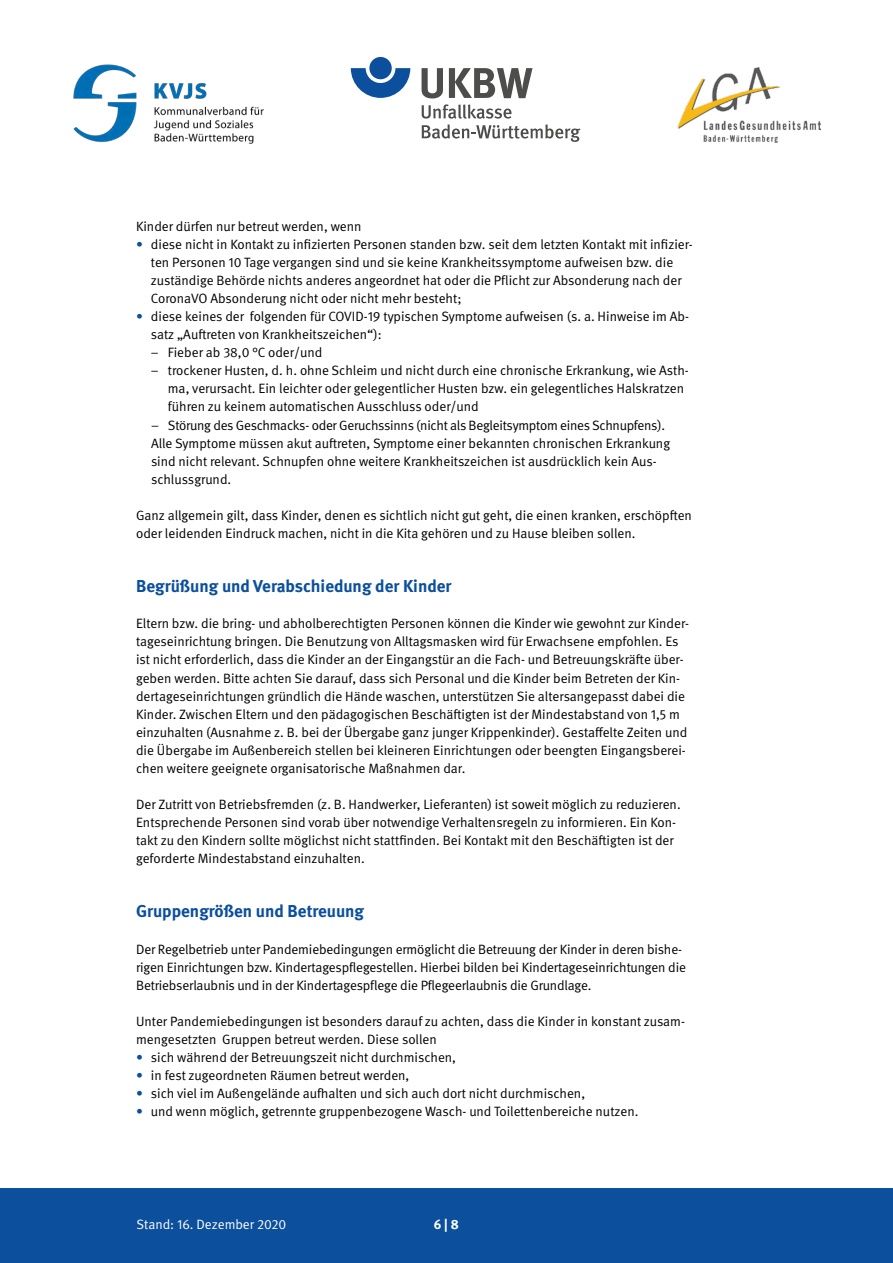
<style>
.page{position:relative;width:893px;height:1263px;background:#fff}
.page>*{position:absolute;margin:0;border:0;box-sizing:border-box;transform-origin:0 0}
.Zwischenhead_Blau_11{font:700 17.25px "DGUV Meta";color:#0b4f9d}
.Fließtext{font:13.5px/18px "DGUV Meta";color:#000}
.Fließtext-2{font:13.5px "DGUV Meta";letter-spacing:-.02em;color:#000}
.Fließtext-3{font:13.5px "DGUV Meta";color:#fff}
.Fließtext-4{font:700 13.5px "DGUV Meta";color:#fff}
.s1{color:#0b4f9d}
</style>
<div class="page">
<svg style="left:351px;top:68px;width:59px;height:30px"></svg>
<div style="left:369px;top:57px;width:23px;height:22px;background:#0b4f9d;border-radius:50%"></div>
<svg style="left:422px;top:68px;width:21px;height:30px"></svg>
<svg style="left:449px;top:68px;width:83px;height:30px"></svg>
<svg style="left:422px;top:104px;width:158px;height:38px"></svg>
<img style="left:73px;top:64px;width:191px;height:80px">
<img style="left:677px;top:67px;width:144px;height:76px">
<div style="left:0;top:1188px;width:893px;height:75px;background:#0b4f9d"></div>
<p class="Fließtext" style="left:136px;top:217px;width:227px">Kinder dürfen nur betreut werden, wenn</p>
<p class="Fließtext" style="left:151px;top:235px;width:543px;text-indent:-15px"><span class="s1">•</span> diese nicht in Kontakt zu infizierten Personen standen bzw. seit dem letzten Kontakt mit infizier&shy;ten Personen 10 Tage vergangen sind und sie keine Krankheitssymptome aufweisen bzw. die zuständige Behörde nichts anderes angeordnet hat oder die Pflicht zur Absonderung nach der CoronaVO Absonderung nicht oder nicht mehr besteht;</p>
<p class="Fließtext" style="left:151px;top:308px;width:540px;text-indent:-15px"><span class="s1">•</span> diese keines der folgenden für COVID-19 typischen Symptome aufweisen (s. a. Hinweise im Ab&shy;satz „Auftreten von Krankheitszeichen“):</p>
<p class="Fließtext" style="left:151px;top:344px;width:173px">– Fieber ab 38,0 °C oder/und</p>
<p class="Fließtext" style="left:168px;top:362px;width:522px;text-indent:-17px">– trockener Husten, d. h. ohne Schleim und nicht durch eine chronische Erkrankung, wie Asth&shy;ma, verursacht. Ein leichter oder gelegentlicher Husten bzw. ein gelegentliches Halskratzen führen zu keinem automatischen Ausschluss oder/und</p>
<p class="Fließtext-2" style="left:151px;top:417px;width:515px">– Störung des Geschmacks- oder Geruchssinns (nicht als Begleitsymptom eines Schnupfens).</p>
<p class="Fließtext" style="left:151px;top:434px;width:521px">Alle Symptome müssen akut auftreten, Symptome einer bekannten chronischen Erkrankung sind nicht relevant. Schnupfen ohne weitere Krankheitszeichen ist ausdrücklich kein Aus&shy;schlussgrund.</p>
<p class="Fließtext" style="left:136px;top:506px;width:557px">Ganz allgemein gilt, dass Kinder, denen es sichtlich nicht gut geht, die einen kranken, erschöpften oder leidenden Eindruck machen, nicht in die Kita gehören und zu Hause bleiben sollen.</p>
<p class="Zwischenhead_Blau_11" style="left:136px;top:576px;width:317px">Begrüßung und Verabschiedung der Kinder</p>
<p class="Fließtext" style="left:136px;top:615px;width:554px">Eltern bzw. die bring- und abholberechtigten Personen können die Kinder wie gewohnt zur Kinder&shy;tageseinrichtung bringen. Die Benutzung von Alltagsmasken wird für Erwachsene empfohlen. Es ist nicht erforderlich, dass die Kinder an der Eingangstür an die Fach- und Betreuungskräfte über&shy;geben werden. Bitte achten Sie darauf, dass sich Personal und die Kinder beim Betreten der Kin&shy;dertageseinrichtungen gründlich die Hände waschen, unterstützen Sie altersangepasst dabei die Kinder. Zwischen Eltern und den pädagogischen Beschäftigten ist der Mindestabstand von 1,5 m einzuhalten (Ausnahme z. B. bei der Übergabe ganz junger Krippenkinder). Gestaffelte Zeiten und die Übergabe im Außenbereich stellen bei kleineren Einrichtungen oder beengten Eingangsberei&shy;chen weitere geeignete organisatorische Maßnahmen dar.</p>
<p class="Fließtext" style="left:136px;top:796px;width:546px">Der Zutritt von Betriebsfremden (z. B. Handwerker, Lieferanten) ist soweit möglich zu reduzieren.<br>Entsprechende Personen sind vorab über notwendige Verhaltensregeln zu informieren. Ein Kon&shy;takt zu den Kindern sollte möglichst nicht stattfinden. Bei Kontakt mit den Beschäftigten ist der geforderte Mindestabstand einzuhalten.</p>
<p class="Zwischenhead_Blau_11" style="left:136px;top:901px;width:229px">Gruppengrößen und Betreuung</p>
<p class="Fließtext" style="left:136px;top:940px;width:551px">Der Regelbetrieb unter Pandemiebedingungen ermöglicht die Betreuung der Kinder in deren bishe&shy;rigen Einrichtungen bzw. Kindertagespflegestellen. Hierbei bilden bei Kindertageseinrichtungen die<br>Betriebserlaubnis und in der Kindertagespflege die Pflegeerlaubnis die Grundlage.</p>
<p class="Fließtext" style="left:136px;top:1012px;width:550px">Unter Pandemiebedingungen ist besonders darauf zu achten, dass die Kinder in konstant zusam&shy;mengesetzten Gruppen betreut werden. Diese sollen</p>
<p class="Fließtext" style="left:136px;top:1049px;width:321px"><span class="s1">•</span> sich während der Betreuungszeit nicht durchmischen,</p>
<p class="Fließtext" style="left:136px;top:1067px;width:275px"><span class="s1">•</span> in fest zugeordneten Räumen betreut werden,</p>
<p class="Fließtext" style="left:136px;top:1085px;width:451px"><span class="s1">•</span> sich viel im Außengelände aufhalten und sich auch dort nicht durchmischen,</p>
<p class="Fließtext" style="left:136px;top:1103px;width:504px"><span class="s1">•</span> und wenn möglich, getrennte gruppenbezogene Wasch- und Toilettenbereiche nutzen.</p>
<p class="Fließtext-3" style="left:137px;top:1217px;width:151px">Stand: 16. Dezember 2020</p>
<p class="Fließtext-4" style="left:434px;top:1217px;width:27px">6 | 8</p>
</div>
